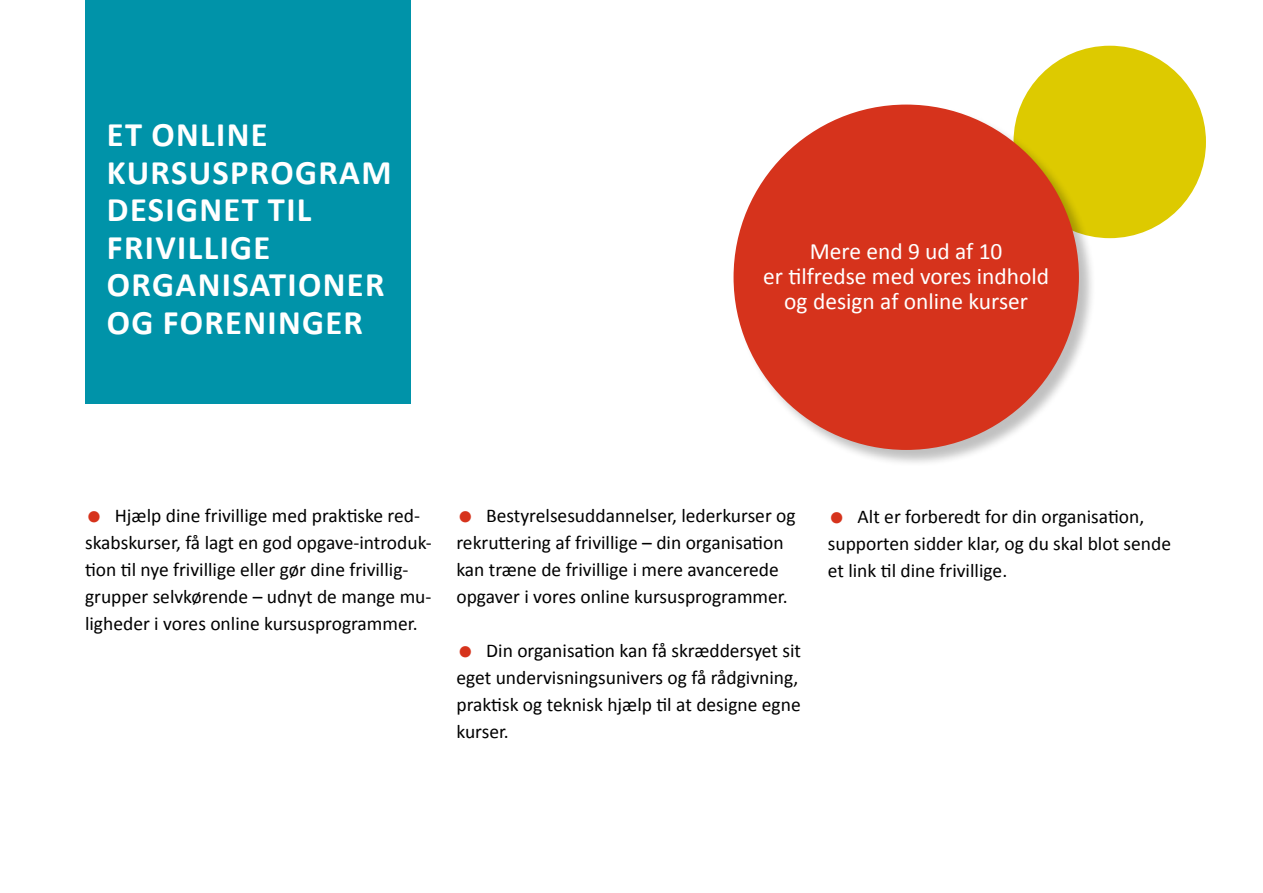
<style>
.page{position:relative;width:1263px;height:893px;background:#fff}
.page>*{position:absolute;margin:0;border:0;box-sizing:border-box;transform-origin:0 0}
.t1{font:700 34.5px/37.5px "Calibri";letter-spacing:.04em;color:#fff}
.t2{font:23.4px/24.9px "Calibri";color:#fff;text-align:center}
.t3{font:19.5px/27px "Calibri";color:#000}
.s1{font-size:36px;color:#d6331c}
</style>
<div class="page">
<div style="left:85px;top:0;width:325px;height:404px;background:#0093a9"></div>
<div style="left:1013px;top:46px;width:193px;height:192px;background:#ddca00;border-radius:50%"></div>
<div style="left:734px;top:105px;width:362px;height:362px;background:#000;opacity:.25"></div>
<div style="left:733px;top:105px;width:346px;height:345px;background:#d6331c;border-radius:50%"></div>
<h1 class="t1" style="left:107px;top:115px;width:286px">ET ONLINE<br>KURSUSPROGRAM<br>DESIGNET TIL<br>FRIVILLIGE<br>ORGANISATIONER<br>OG FORENINGER</h1>
<p class="t2" style="left:763px;top:238px;width:287px">Mere end 9 ud af 10<br>er tilfredse med vores indhold og design af online kurser</p>
<p class="t3" style="left:85px;top:502px;width:348px"><span class="s1">•</span> Hjælp dine frivillige med praktiske red&shy;skabskurser, få lagt en god opgave-introduk&shy;tion til nye frivillige eller gør dine frivillig&shy;grupper selvkørende – udnyt de mange mu&shy;ligheder i vores online kursusprogrammer.</p>
<p class="t3" style="left:456px;top:502px;width:341px"><span class="s1">•</span> Bestyrelsesuddannelser, lederkurser og rekruttering af frivillige – din organisation kan træne de frivillige i mere avancerede opgaver i vores online kursusprogrammer.</p>
<p class="t3" style="left:456px;top:637px;width:346px"><span class="s1">•</span> Din organisation kan få skræddersyet sit eget undervisningsunivers og få rådgivning, praktisk og teknisk hjælp til at designe egne kurser.</p>
<p class="t3" style="left:828px;top:503px;width:345px"><span class="s1">•</span> Alt er forberedt for din organisation, supporten sidder klar, og du skal blot sende et link til dine frivillige.</p>
</div>
